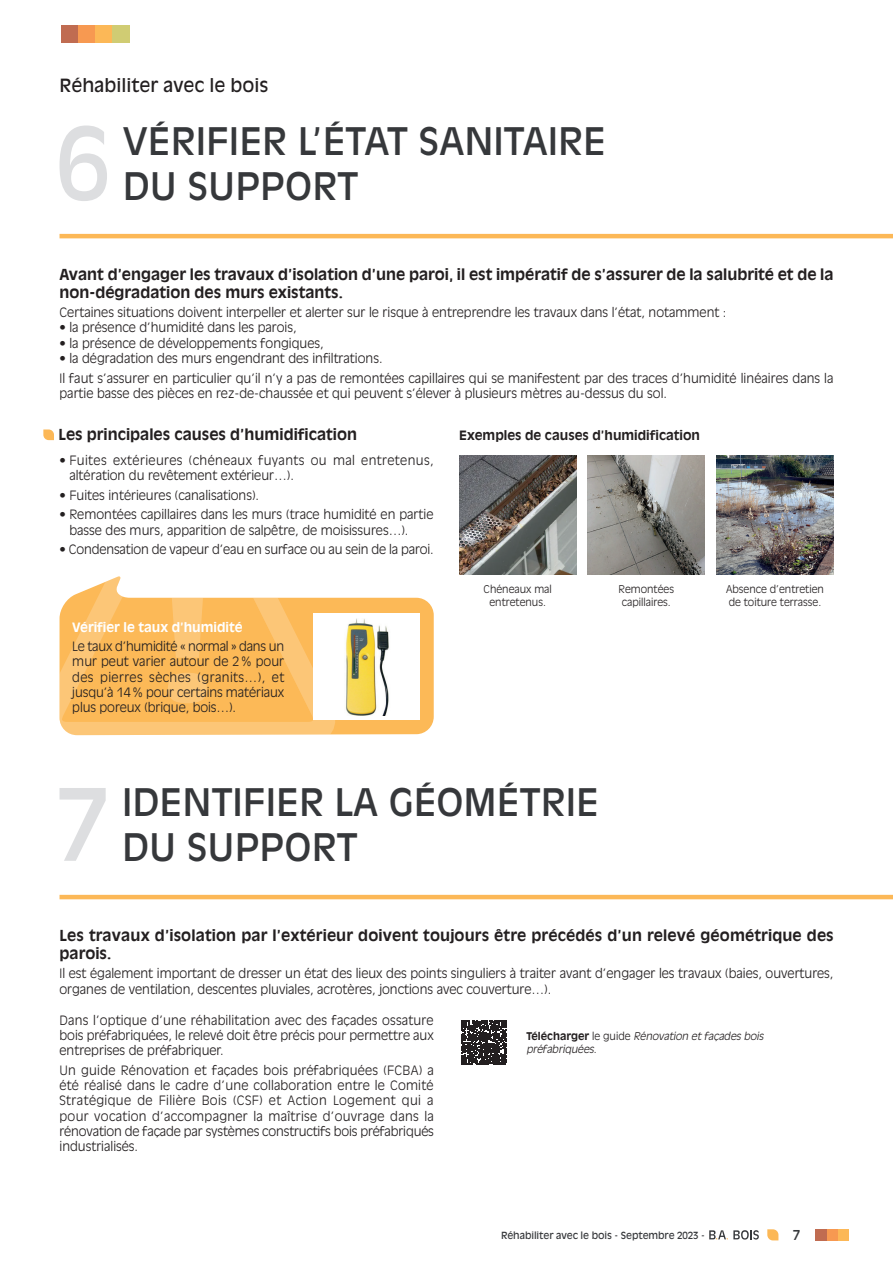
<style>
.page{position:relative;width:893px;height:1263px;background:#fff}
.page>*{position:absolute;margin:0;border:0;box-sizing:border-box;transform-origin:0 0}
.t1{font:98.1px "Antique Olive Std";color:#dddee0}
.t2{font:37.5px/45px "Antique Olive Std";color:#36383b}
.t3{font:18px "Antique Olive Std";color:#231f20}
.t4{font:700 15px/18px "Antique Olive Std";color:#231f20}
.t5{font:13.5px "Antique Olive Std";color:#36383b}
.t6{font:300 12.75px/15.3px "Antique Olive Std";color:#231f20}
.t7{font:300 12.75px/15.3px "Antique Olive Std";letter-spacing:.03em;color:#231f20}
.t8{font:700 12.75px "Antique Olive Std";color:#231f20}
.t9{font:700 12.75px "Antique Olive Std";color:#fff}
.t10{font:300 10.5px/12.6px "Antique Olive Std";color:#231f20;text-align:center}
.t11{font:italic 300 10.5px/12.6px "Antique Olive Std";color:#231f20}
.t12{font:9.75px "Antique Olive Std";letter-spacing:-.01em;color:#36383b}
.s1{font-weight:700;font-style:normal}
.s2{font-style:normal}
</style>
<div class="page">
<svg style="left:767px;top:1229px;width:11px;height:11px"></svg>
<div style="left:837px;top:1229px;width:11px;height:11px;background:#fcb857"></div>
<div style="left:826px;top:1229px;width:11px;height:11px;background:#f79951"></div>
<div style="left:815px;top:1229px;width:11px;height:11px;background:#c06c51"></div>
<svg style="left:709px;top:1230px;width:50px;height:9px"></svg>
<hr style="left:60px;top:234px;width:833px;height:4px;background:#fcb857">
<svg style="left:43px;top:429px;width:11px;height:11px"></svg>
<svg style="left:337px;top:597px;width:97px;height:138px;background:#fcbe65"></svg>
<svg style="left:60px;top:576px;width:277px;height:159px;background:#fcc676"></svg>
<div style="left:314px;top:614px;width:106px;height:106px;background:#fff"></div>
<img style="left:345px;top:618px;width:44px;height:98px">
<img style="left:459px;top:455px;width:117px;height:119px">
<img style="left:588px;top:455px;width:117px;height:119px">
<img style="left:716px;top:455px;width:117px;height:119px">
<hr style="left:60px;top:895px;width:833px;height:4px;background:#fcb857">
<svg style="left:461px;top:1020px;width:46px;height:45px;background:#413d3e"></svg>
<div style="left:62px;top:26px;width:17px;height:17px;background:#c06c51"></div>
<div style="left:79px;top:26px;width:17px;height:17px;background:#f79951"></div>
<div style="left:96px;top:26px;width:17px;height:17px;background:#fcb857"></div>
<div style="left:113px;top:26px;width:17px;height:17px;background:#d0cc73"></div>
<p class="t3" style="left:60px;top:74px;width:211px">Réhabiliter avec le bois</p>
<p class="t1" style="left:56px;top:105px;width:56px">6</p>
<p class="t2" style="left:123px;top:119px;width:485px">VÉRIFIER L’ÉTAT SANITAIRE<br>DU SUPPORT</p>
<p class="t4" style="left:60px;top:265px;width:776px">Avant d’engager les travaux d’isolation d’une paroi, il est impératif de s’assurer de la salubrité et de la non-dégradation des murs existants.</p>
<p class="t6" style="left:60px;top:305px;width:668px">Certaines situations doivent interpeller et alerter sur le risque à entreprendre les travaux dans l’état, notamment :</p>
<p class="t6" style="left:60px;top:320px;width:239px">• la présence d’humidité dans les parois,</p>
<p class="t6" style="left:60px;top:335px;width:266px">• la présence de développements fongiques,</p>
<p class="t6" style="left:60px;top:351px;width:324px">• la dégradation des murs engendrant des infiltrations.</p>
<p class="t6" style="left:60px;top:370px;width:775px">Il faut s’assurer en particulier qu’il n’y a pas de remontées capillaires qui se manifestent par des traces d’humidité linéaires dans la partie basse des pièces en rez-de-chaussée et qui peuvent s’élever à plusieurs mètres au-dessus du sol.</p>
<p class="t4" style="left:59px;top:426px;width:300px">Les principales causes d’humidification</p>
<p class="t7" style="left:69px;top:453px;width:366px;text-indent:-10px">• Fuites extérieures (chéneaux fuyants ou mal entretenus, altération du revêtement extérieur…).</p>
<p class="t6" style="left:60px;top:488px;width:201px">• Fuites intérieures (canalisations).</p>
<p class="t6" style="left:69px;top:507px;width:366px;text-indent:-10px">• Remontées capillaires dans les murs (trace humidité en partie basse des murs, apparition de salpêtre, de moisissures…).</p>
<p class="t6" style="left:60px;top:542px;width:376px">• Condensation de vapeur d’eau en surface ou au sein de la paroi.</p>
<p class="t9" style="left:72px;top:619px;width:172px">Vérifier le taux d’humidité</p>
<p class="t6" style="left:72px;top:639px;width:214px;text-align:justify">Le taux d’humidité « normal » dans un mur peut varier autour de 2% pour des pierres sèches (granits…), et jusqu’à 14% pour certains matériaux plus poreux (brique, bois…).</p>
<p class="t8" style="left:459px;top:428px;width:242px">Exemples de causes d’humidification</p>
<p class="t10" style="left:484px;top:583px;width:70px">Chéneaux mal entretenus.</p>
<p class="t10" style="left:619px;top:583px;width:57px">Remontées capillaires.</p>
<p class="t10" style="left:726px;top:583px;width:99px;text-align:left">Absence d’entretien de toiture terrasse.</p>
<p class="t1" style="left:55px;top:766px;width:56px">7</p>
<p class="t2" style="left:122px;top:780px;width:478px">IDENTIFIER LA GÉOMÉTRIE<br>DU SUPPORT</p>
<p class="t4" style="left:60px;top:926px;width:776px">Les travaux d’isolation par l’extérieur doivent toujours être précédés d’un relevé géométrique des parois.</p>
<p class="t6" style="left:60px;top:966px;width:775px">Il est également important de dresser un état des lieux des points singuliers à traiter avant d’engager les travaux (baies, ouvertures, organes de ventilation, descentes pluviales, acrotères, jonctions avec couverture…).</p>
<p class="t6" style="left:60px;top:1012px;width:376px;text-align:justify">Dans l’optique d’une réhabilitation avec des façades ossature bois préfabriquées, le relevé doit être précis pour permettre aux entreprises de préfabriquer.</p>
<p class="t6" style="left:60px;top:1063px;width:376px;text-align:justify">Un guide Rénovation et façades bois préfabriquées (FCBA) a été réalisé dans le cadre d’une collaboration entre le Comité Stratégique de Filière Bois (CSF) et Action Logement qui a pour vocation d’accompagner la maîtrise d’ouvrage dans la rénovation de façade par systèmes constructifs bois préfabriqués industrialisés.</p>
<p class="t11" style="left:526px;top:1030px;width:241px"><span class="s1">Té l é c h a r g e r</span> <span class="s2">l e g u i d e</span> Rénovation et façades bois préfabriquées<span class="s2">.</span></p>
<p class="t12" style="left:501px;top:1229px;width:205px">Réhabiliter avec le bois - Septembre 2023 -</p>
<p class="t5" style="left:793px;top:1227px;width:9px">7</p>
</div>
